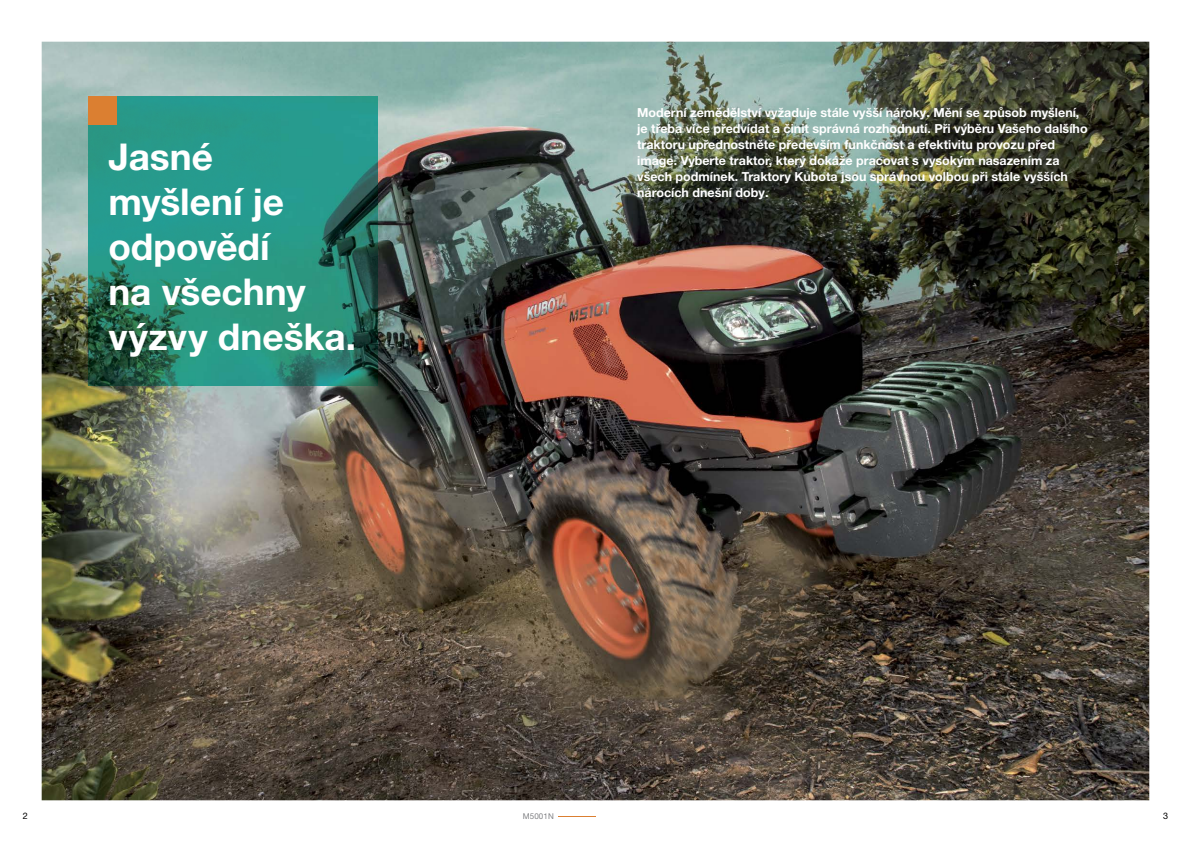
<style>
.page{position:relative;width:1191px;height:842px;background:#fff}
.page>*{position:absolute;margin:0;border:0;box-sizing:border-box;transform-origin:0 0}
.t1{font:700 37px/45px "Helvetica Neue LT Pro";color:#fff}
.t2{font:700 12.5px/16px "Helvetica Neue LT Pro";color:#fff}
.t3{font:9px "Helvetica Neue LT Pro";color:#000}
.t4{font:8px "Helvetica Neue LT Pro";letter-spacing:.01em;color:#808184}
</style>
<div class="page">
<hr style="left:557px;top:816px;width:38px;height:1px;background:#db7f31">
<img style="left:42px;top:42px;width:1107px;height:758px">
<img style="left:88px;top:96px;width:290px;height:289px">
<div style="left:88px;top:96px;width:29px;height:29px;background:#db7f31"></div>
<p class="t1" style="left:108px;top:133px;width:249px">Jasné myšlení je odpovědí<br>na všechny výzvy dneška.</p>
<p class="t2" style="left:637px;top:104px;width:452px">Moderní zemědělství vyžaduje stále vyšší nároky. Mění se způsob myšlení, je třeba více předvídat a činit správná rozhodnutí. Při výběru Vašeho dalšího traktoru upřednostněte především funkčnost a efektivitu provozu před image. Vyberte traktor, který dokáže pracovat s vysokým nasazením za všech podmínek. Traktory Kubota jsou správnou volbou při stále vyšších nárocích dnešní doby.</p>
<p class="t3" style="left:23px;top:810px;width:7px">2</p>
<p class="t4" style="left:523px;top:811px;width:32px">M5001N</p>
<p class="t3" style="left:1163px;top:810px;width:7px">3</p>
</div>
